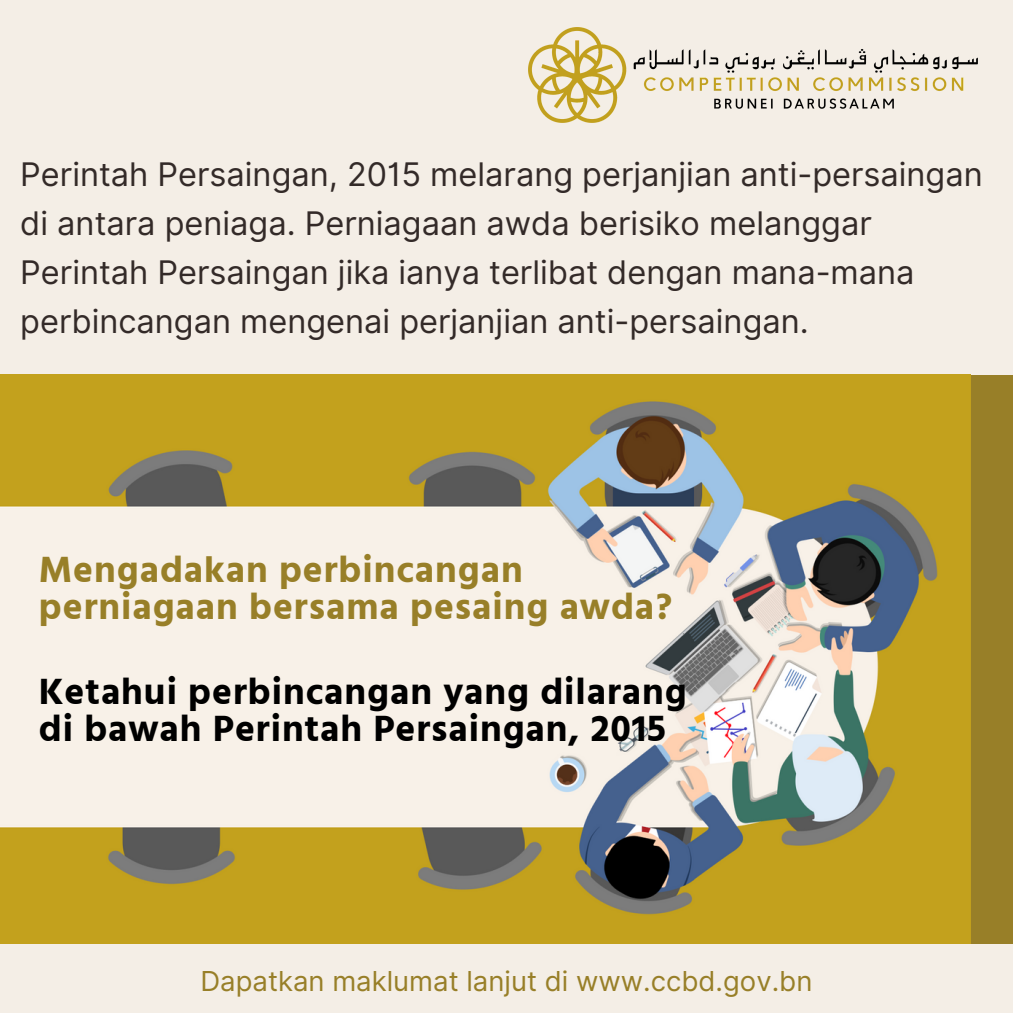
<style>
.page{position:relative;width:1013px;height:1013px;background:#fff}
.page>*{position:absolute;margin:0;border:0;box-sizing:border-box;transform-origin:0 0}
.t1{font:700 37.5px/36.5px "Hind Guntur";letter-spacing:.025em;color:#000}
.t2{font:700 37.5px/36.5px "Hind Guntur";letter-spacing:.025em;color:#987f28}
.t3{font:32.5px/48.8px "Inter";color:#332a28}
.t4{font:27.5px "Inter";color:#987f28}
</style>
<div class="page">
<div style="left:0;top:0;width:1012px;height:1012px;background:#f4eee6"></div>
<div style="left:970px;top:375px;width:42px;height:568px;background:#987f28"></div>
<img style="left:529px;top:27px;width:448px;height:96px">
<img style="left:0;top:375px;width:970px;height:568px">
<p class="t3" style="left:20px;top:150px;width:964px">Perintah Persaingan, 2015 melarang perjanjian anti-persaingan di antara peniaga. Perniagaan awda berisiko melanggar Perintah Persaingan jika ianya terlibat dengan mana-mana perbincangan mengenai perjanjian anti-persaingan.</p>
<p class="t2" style="left:39px;top:551px;width:635px">Mengadakan perbincangan perniagaan bersama pesaing awda?</p>
<p class="t1" style="left:39px;top:673px;width:649px">Ketahui perbincangan yang dilarang di bawah Perintah Persaingan, 2015</p>
<p class="t4" style="left:200px;top:964px;width:613px">Dapatkan maklumat lanjut di www.ccbd.gov.bn</p>
</div>
